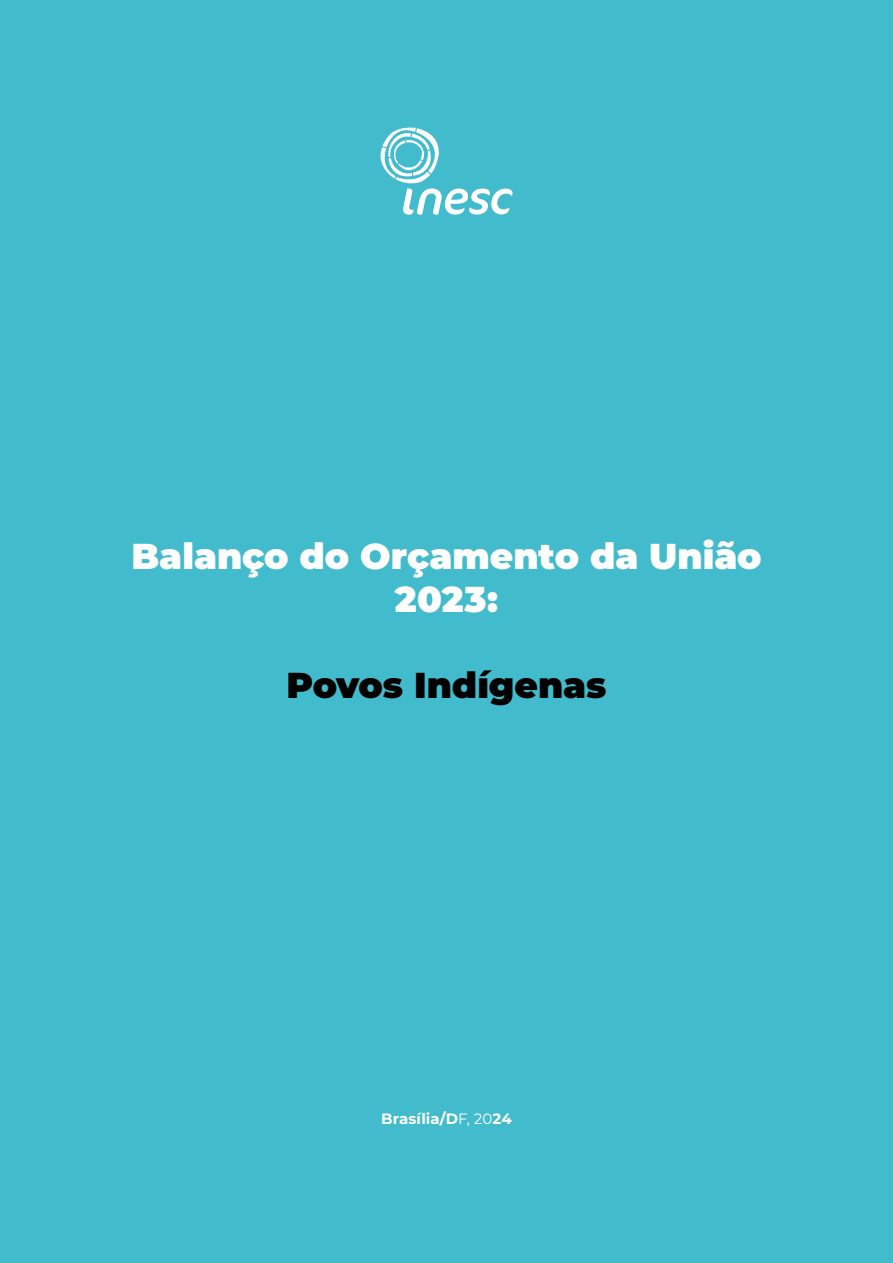
<style>
.page{position:relative;width:893px;height:1263px;background:#42bbcc}
.page>*{position:absolute;margin:0;border:0;box-sizing:border-box;transform-origin:0 0}
.CAPA{font:900 36px "Montserrat";color:#fff}
.CAPA-2{font:900 36px "Montserrat";letter-spacing:-.005em;color:#000}
.tt_grafico_data{font:700 15px "Montserrat";letter-spacing:.01em;color:#fff}
.s1{font-weight:400}
</style>
<div class="page">
<svg style="left:380px;top:127px;width:132px;height:88px"></svg>
<p class="CAPA" style="left:131px;top:529px;width:632px">Balanço do Orçamento da União</p>
<p class="CAPA" style="left:395px;top:572px;width:105px">2023:</p>
<p class="CAPA-2" style="left:286px;top:658px;width:322px">Povos Indígenas</p>
<p class="tt_grafico_data" style="left:381px;top:1108px;width:132px">Brasília/D<span class="s1">F, 20</span>24</p>
</div>
